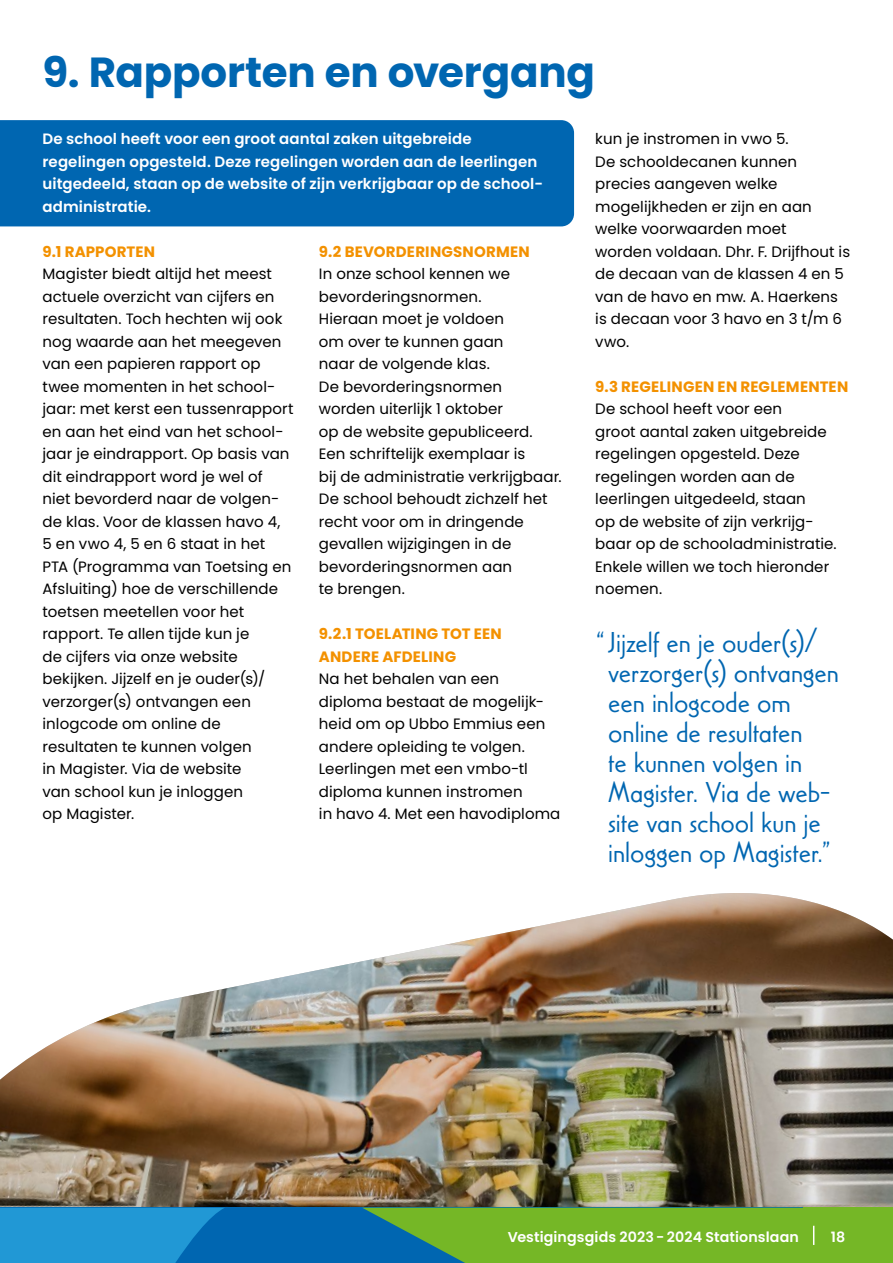
<style>
.page{position:relative;width:893px;height:1263px;background:#fff}
.page>*{position:absolute;margin:0;border:0;box-sizing:border-box;transform-origin:0 0}
.t1{font:700 42px "Poppins";letter-spacing:-.005em;color:#0066b1}
.t2{font:300 30px/30px "Casablanca URW";color:#0066b1}
.t3{font:15px/22.5px "Poppins";letter-spacing:.005em;color:#000}
.t4{font:600 15px/22.5px "Poppins";letter-spacing:.005em;color:#fff}
.t5{font:700 15px/22.5px "Poppins";letter-spacing:.015em;color:#f39100}
.t6{font:600 14.25px "Poppins";letter-spacing:.005em;color:#fff}
</style>
<div class="page">
<div style="left:0;top:120px;width:574px;height:106px;background:#0066b1"></div>
<img style="left:0;top:893px;width:893px;height:315px">
<div style="left:760px;top:1208px;width:133px;height:55px;background:#75b726"></div>
<div style="left:0;top:1208px;width:802px;height:55px;background:#0066b1"></div>
<svg style="left:0;top:1208px;width:224px;height:55px;background:#1c91d0"></svg>
<svg style="left:363px;top:1208px;width:452px;height:55px;background:#67ad36"></svg>
<h1 class="t1" style="left:43px;top:48px;width:554px">9. Rapporten en overgang</h1>
<p class="t4" style="left:43px;top:128px;width:502px">De school heeft voor een groot aantal zaken uitgebreide regelingen opgesteld. Deze regelingen worden aan de leerlingen uitgedeeld, staan op de website of zijn verkrijgbaar op de school&shy;administratie.</p>
<p class="t5" style="left:43px;top:240px;width:114px">9.1 RAPPORTEN</p>
<p class="t3" style="left:43px;top:263px;width:253px">Magister biedt altijd het meest actuele overzicht van cijfers en resultaten. Toch hechten wij ook nog waarde aan het meegeven van een papieren rapport op twee momenten in het school&shy;jaar: met kerst een tussenrapport en aan het eind van het school&shy;jaar je eindrapport. Op basis van dit eindrapport word je wel of niet bevorderd naar de volgen&shy;de klas. Voor de klassen havo 4,<br>5 en vwo 4, 5 en 6 staat in het<br>PTA (Programma van Toetsing en<br>Afsluiting) hoe de verschillende toetsen meetellen voor het rapport. Te allen tijde kun je<br>de cijfers via onze website bekijken. Jijzelf en je ouder(s)/ verzorger(s) ontvangen een inlogcode om online de resultaten te kunnen volgen<br>in Magister. Via de website<br>van school kun je inloggen<br>op Magister.</p>
<p class="t3" style="left:595px;top:128px;width:256px">kun je instromen in vwo 5.<br>De schooldecanen kunnen precies aangeven welke mogelijkheden er zijn en aan welke voorwaarden moet<br>worden voldaan. Dhr. F. Drijfhout is de decaan van de klassen 4 en 5 van de havo en mw. A. Haerkens is decaan voor 3 havo en 3 t/m 6 vwo.</p>
<p class="t5" style="left:595px;top:375px;width:254px">9.3 REGELINGEN EN REGLEMENTEN</p>
<p class="t3" style="left:595px;top:398px;width:243px">De school heeft voor een<br>groot aantal zaken uitgebreide regelingen opgesteld. Deze regelingen worden aan de leerlingen uitgedeeld, staan<br>op de website of zijn verkrijg&shy;baar op de schooladministratie.<br>Enkele willen we toch hieronder noemen.</p>
<h2 class="t2" style="left:608px;top:628px;width:232px;text-indent:-13px">“Jijzelf en je ouder(s)/ verzorger(s) ontvangen een inlogcode om online de resultaten<br>te kunnen volgen in<br>Magister. Via de web&shy;site van school kun je inloggen op Magister.”</h2>
<p class="t5" style="left:319px;top:240px;width:212px">9.2 BEVORDERINGSNORMEN</p>
<p class="t3" style="left:319px;top:263px;width:244px">In onze school kennen we bevorderingsnormen.<br>Hieraan moet je voldoen<br>om over te kunnen gaan<br>naar de volgende klas.<br>De bevorderingsnormen worden uiterlijk 1 oktober<br>op de website gepubliceerd.<br>Een schriftelijk exemplaar is<br>bij de administratie verkrijgbaar.<br>De school behoudt zichzelf het recht voor om in dringende gevallen wijzigingen in de bevorderingsnormen aan<br>te brengen.</p>
<p class="t5" style="left:319px;top:623px;width:184px">9.2.1 TOELATING TOT EEN<br>ANDERE AFDELING</p>
<p class="t3" style="left:319px;top:668px;width:243px">Na het behalen van een diploma bestaat de mogelijk&shy;heid om op Ubbo Emmius een andere opleiding te volgen.<br>Leerlingen met een vmbo-tl diploma kunnen instromen<br>in havo 4. Met een havodiploma</p>
<p class="t6" style="left:508px;top:1228px;width:293px">Vestigingsgids 2023 - 2024 Stationslaan</p>
<p class="t6" style="left:831px;top:1228px;width:16px">18</p>
</div>
